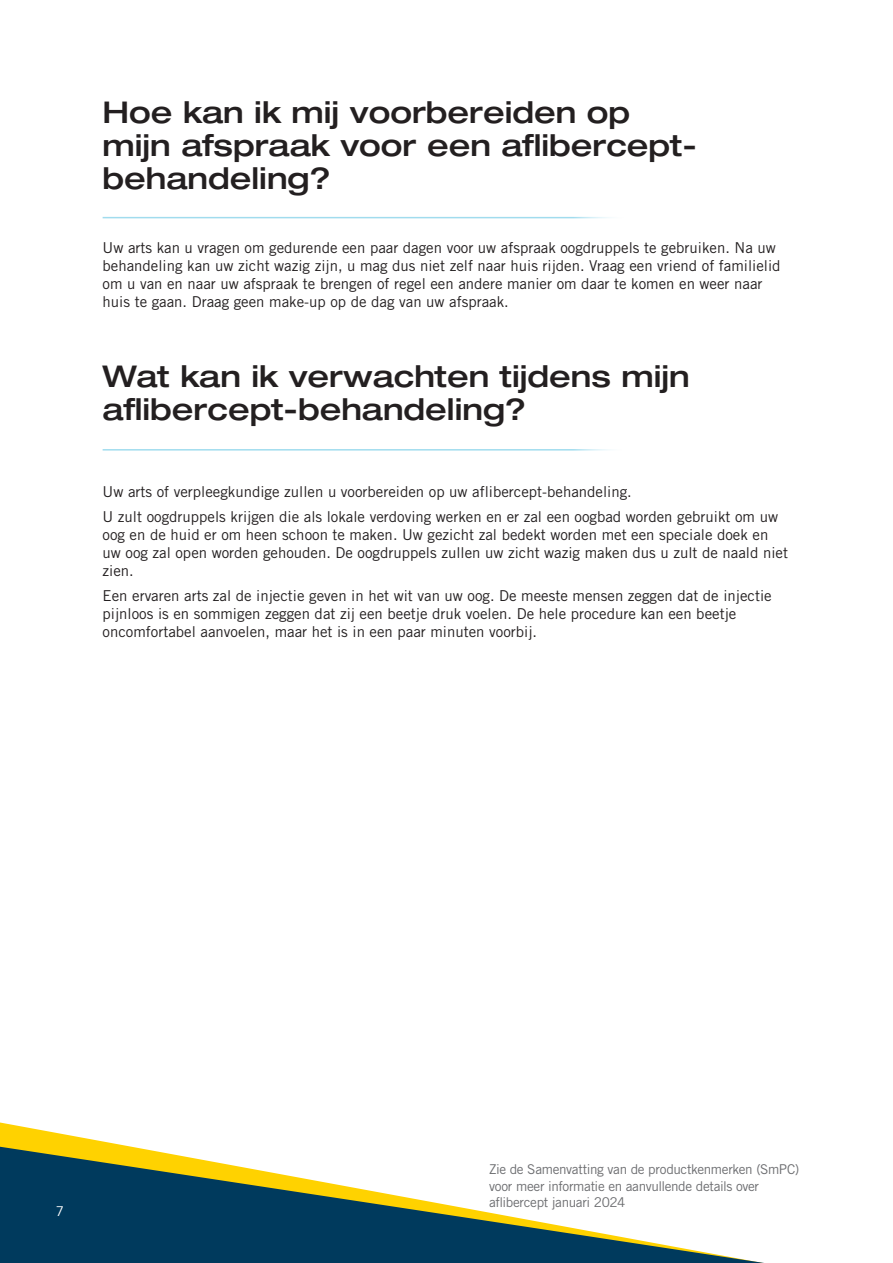
<style>
.page{position:relative;width:893px;height:1263px;background:#fff}
.page>*{position:absolute;margin:0;border:0;box-sizing:border-box;transform-origin:0 0}
.HEADING{font:500 expanded 30px/33px "Helvetica Neue LT Std";color:#231f20}
.BODY-1{font:15px/18px "Trade Gothic LT Std";color:#231f20}
.t1{font:13.5px/16.5px "Trade Gothic LT Std";letter-spacing:-.025em;color:#6c6d70}
.t2{font:13.5px "Trade Gothic LT Std";color:#fff}
</style>
<div class="page">
<svg style="left:0;top:1122px;width:116px;height:22px"></svg>
<svg style="left:0;top:1144px;width:764px;height:119px"></svg>
<hr style="left:103px;top:217px;width:524px;height:1px;background:#a1dcee">
<hr style="left:103px;top:449px;width:524px;height:2px;background:#a1dcee">
<p class="HEADING" style="left:103px;top:96px;width:596px">Hoe kan ik mij voorbereiden op mijn afspraak voor een aflibercept&shy;behandeling?</p>
<p class="BODY-1" style="left:103px;top:239px;width:680px">Uw arts kan u vragen om gedurende een paar dagen voor uw afspraak oogdruppels te gebruiken. Na uw behandeling kan uw zicht wazig zijn, u mag dus niet zelf naar huis rijden. Vraag een vriend of familielid om u van en naar uw afspraak te brengen of regel een andere manier om daar te komen en weer naar huis te gaan. Draag geen make-up op de dag van uw afspraak.</p>
<p class="HEADING" style="left:103px;top:359px;width:589px">Wat kan ik verwachten tijdens mijn aflibercept-behandeling?</p>
<p class="BODY-1" style="left:103px;top:483px;width:531px">Uw arts of verpleegkundige zullen u voorbereiden op uw aflibercept-behandeling.</p>
<p class="BODY-1" style="left:103px;top:507px;width:687px">U zult oogdruppels krijgen die als lokale verdoving werken en er zal een oogbad worden gebruikt om uw oog en de huid er om heen schoon te maken. Uw gezicht zal bedekt worden met een speciale doek en uw oog zal open worden gehouden. De oogdruppels zullen uw zicht wazig maken dus u zult de naald niet zien.</p>
<p class="BODY-1" style="left:103px;top:586px;width:671px">Een ervaren arts zal de injectie geven in het wit van uw oog. De meeste mensen zeggen dat de injectie pijnloos is en sommigen zeggen dat zij een beetje druk voelen. De hele procedure kan een beetje oncomfortabel aanvoelen, maar het is in een paar minuten voorbij.</p>
<p class="t2" style="left:56px;top:1203px;width:10px">7</p>
<p class="t1" style="left:489px;top:1161px;width:312px">Zie de Samenvatting van de productkenmerken (SmPC) voor meer informatie en aanvullende details over aflibercept januari 2024</p>
</div>
